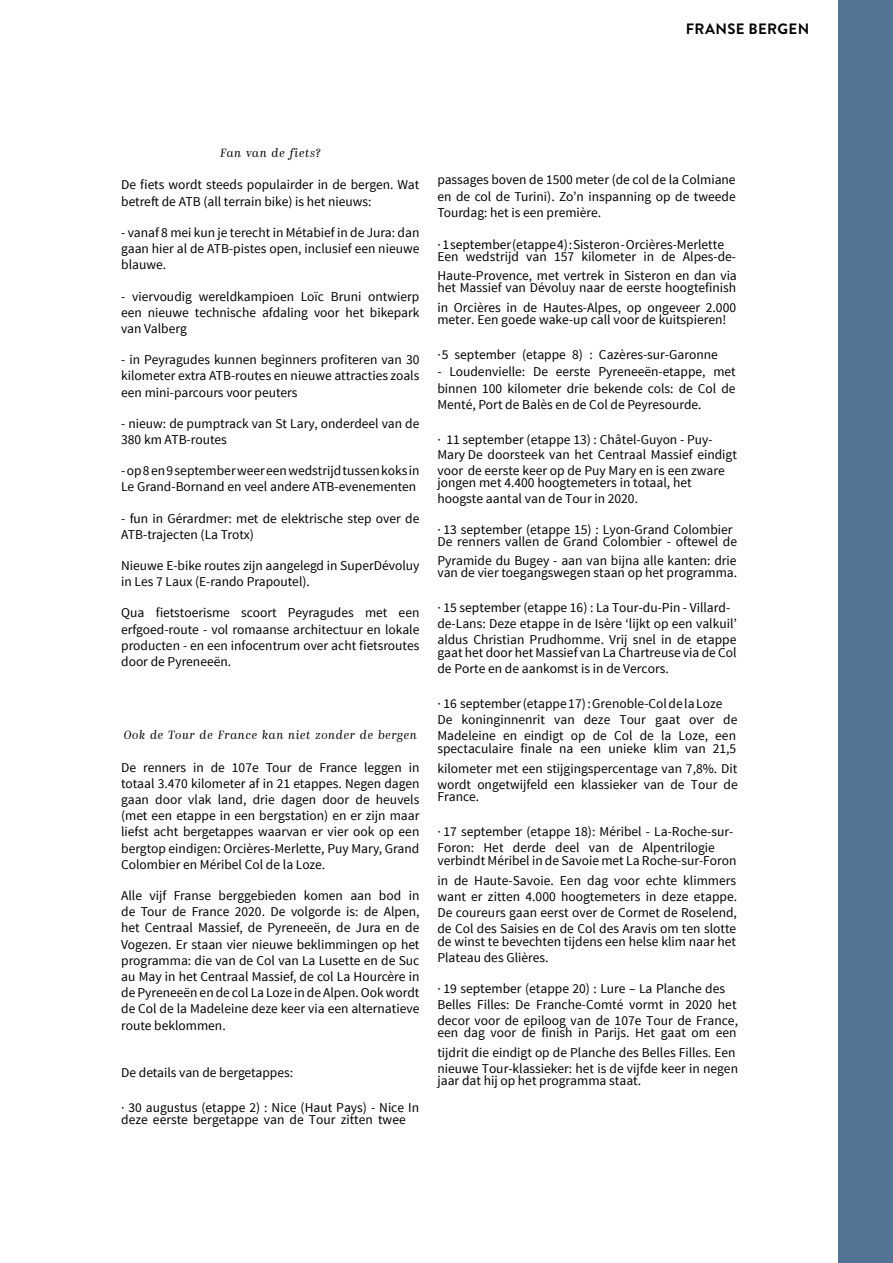
<style>
.page{position:relative;width:893px;height:1263px;background:#fff}
.page>*{position:absolute;margin:0;border:0;box-sizing:border-box;transform-origin:0 0}
.t1{font:700 15px "Brandon Grotesque";letter-spacing:.025em;color:#000}
.t2{font:13.5px/16.2px "Source Sans Pro";color:#000}
.t3{font:italic 300 12px "Kazimir";letter-spacing:.05em;color:#000}
</style>
<div class="page">
<div style="left:839px;top:0;width:54px;height:1263px;background:#547496"></div>
<p class="t1" style="left:686px;top:18px;width:125px">FRANSE BERGEN</p>
<p class="t3" style="left:220px;top:146px;width:102px">Fan van de fiets?</p>
<p class="t2" style="left:121px;top:177px;width:300px">De fiets wordt steeds populairder in de bergen. Wat betreft de ATB (all terrain bike) is het nieuws:</p>
<p class="t2" style="left:121px;top:225px;width:300px;text-align:justify">- vanaf 8 mei kun je terecht in Métabief in de Jura: dan gaan hier al de ATB-pistes open, inclusief een nieuwe blauwe.</p>
<p class="t2" style="left:121px;top:288px;width:300px;text-align:justify">- viervoudig wereldkampioen Loïc Bruni ontwierp een nieuwe technische afdaling voor het bikepark van Valberg</p>
<p class="t2" style="left:121px;top:352px;width:300px;text-align:justify">- in Peyragudes kunnen beginners profiteren van 30 kilometer extra ATB-routes en nieuwe attracties zoals een mini-parcours voor peuters</p>
<p class="t2" style="left:121px;top:415px;width:300px">- nieuw: de pumptrack van St Lary, onderdeel van de<br>380 km ATB-routes</p>
<p class="t2" style="left:121px;top:463px;width:300px">- op 8 en 9 september weer een wedstrijd tussen koks in<br>Le Grand-Bornand en veel andere ATB-evenementen</p>
<p class="t2" style="left:121px;top:510px;width:300px">- fun in Gérardmer: met de elektrische step over de<br>ATB-trajecten (La Trotx)</p>
<p class="t2" style="left:121px;top:558px;width:300px">Nieuwe E-bike routes zijn aangelegd in SuperDévoluy in Les 7 Laux (E-rando Prapoutel).</p>
<p class="t2" style="left:121px;top:605px;width:300px;text-align:justify">Qua fietstoerisme scoort Peyragudes met een erfgoed-route - vol romaanse architectuur en lokale producten - en een infocentrum over acht fietsroutes door de Pyreneeën.</p>
<p class="t3" style="left:124px;top:728px;width:295px">Ook de Tour de France kan niet zonder de bergen</p>
<p class="t2" style="left:121px;top:759px;width:300px;text-align:justify">De renners in de 107e Tour de France leggen in totaal 3.470 kilometer af in 21 etappes. Negen dagen gaan door vlak land, drie dagen door de heuvels (met een etappe in een bergstation) en er zijn maar liefst acht bergetappes waarvan er vier ook op een bergtop eindigen: Orcières-Merlette, Puy Mary, Grand Colombier en Méribel Col de la Loze.</p>
<p class="t2" style="left:121px;top:888px;width:300px;text-align:justify">Alle vijf Franse berggebieden komen aan bod in de Tour de France 2020. De volgorde is: de Alpen, het Centraal Massief, de Pyreneeën, de Jura en de Vogezen. Er staan vier nieuwe beklimmingen op het programma: die van de Col van La Lusette en de Suc au May in het Centraal Massief, de col La Hourcère in de Pyreneeën en de col La Loze in de Alpen. Ook wordt de Col de la Madeleine deze keer via een alternatieve route beklommen.</p>
<p class="t2" style="left:121px;top:1065px;width:173px">De details van de bergetappes:</p>
<p class="t2" style="left:121px;top:1101px;width:299px;line-height:12.5px">· 30 augustus (etappe 2) : Nice (Haut Pays) - Nice In deze eerste bergetappe van de Tour zitten twee</p>
<p class="t2" style="left:437px;top:172px;width:300px;text-align:justify">passages boven de 1500 meter (de col de la Colmiane en de col de Turini). Zo’n inspanning op de tweede Tourdag: het is een première.</p>
<p class="t2" style="left:437px;top:238px;width:300px;line-height:12.1px">· 1 september(etappe 4) : Sisteron - Orcières-Merlette<br>Een wedstrijd van 157 kilometer in de Alpes-de-</p>
<p class="t2" style="left:437px;top:270px;width:301px;line-height:12.1px">Haute-Provence, met vertrek in Sisteron en dan via het Massief van Dévoluy naar de eerste hoogtefinish</p>
<p class="t2" style="left:437px;top:301px;width:300px;line-height:12.1px">in Orcières in de Hautes-Alpes, op ongeveer 2.000 meter. Een goede wake-up call voor de kuitspieren!</p>
<p class="t2" style="left:437px;top:346px;width:282px">·5 september (etappe 8) : Cazères-sur-Garonne</p>
<p class="t2" style="left:437px;top:364px;width:300px;text-align:justify">- Loudenvielle: De eerste Pyreneeën-etappe, met binnen 100 kilometer drie bekende cols: de Col de Menté, Port de Balès en de Col de Peyresourde.</p>
<p class="t2" style="left:437px;top:432px;width:301px;line-height:15.8px">· 11 september (etappe 13) : Châtel-Guyon - Puy-<br>Mary De doorsteek van het Centraal Massief eindigt voor de eerste keer op de Puy Mary en is een zware</p>
<p class="t2" style="left:437px;top:475px;width:256px;line-height:15.8px">jongen met 4.400 hoogtemeters in totaal, het hoogste aantal van de Tour in 2020.</p>
<p class="t2" style="left:437px;top:524px;width:301px;line-height:11.9px">· 13 september (etappe 15) : Lyon-Grand Colombier<br>De renners vallen de Grand Colombier - oftewel de</p>
<p class="t2" style="left:437px;top:555px;width:301px;line-height:11.9px">Pyramide du Bugey - aan van bijna alle kanten: drie van de vier toegangswegen staan op het programma.</p>
<p class="t2" style="left:437px;top:599px;width:301px">· 15 september (etappe 16) : La Tour-du-Pin - Villard&shy;de-Lans: Deze etappe in de Isère ‘lijkt op een valkuil’ aldus Christian Prudhomme. Vrij snel in de etappe</p>
<p class="t2" style="left:437px;top:644px;width:301px">gaat het door het Massief van La Chartreuse via de Col de Porte en de aankomst is in de Vercors.</p>
<p class="t2" style="left:437px;top:695px;width:302px">· 16 september (etappe 17) : Grenoble-Col de la Loze<br>De koninginnenrit van deze Tour gaat over de<br>Madeleine en eindigt op de Col de la Loze, een</p>
<p class="t2" style="left:437px;top:738px;width:301px;line-height:20px">spectaculaire finale na een unieke klim van 21,5 kilometer met een stijgingspercentage van 7,8%. Dit</p>
<p class="t2" style="left:437px;top:778px;width:302px;line-height:12.5px">wordt ongetwijfeld een klassieker van de Tour de<br>France.</p>
<p class="t2" style="left:437px;top:824px;width:297px">· 17 september (etappe 18): Méribel - La-Roche-sur-<br>Foron: Het derde deel van de Alpentrilogie</p>
<p class="t2" style="left:437px;top:851px;width:301px;line-height:20px">verbindt Méribel in de Savoie met La Roche-sur-Foron in de Haute-Savoie. Een dag voor echte klimmers</p>
<p class="t2" style="left:437px;top:889px;width:301px;text-align:justify">want er zitten 4.000 hoogtemeters in deze etappe.<br>De coureurs gaan eerst over de Cormet de Roselend, de Col des Saisies en de Col des Aravis om ten slotte</p>
<p class="t2" style="left:437px;top:933px;width:300px">de winst te bevechten tijdens een helse klim naar het<br>Plateau des Glières.</p>
<p class="t2" style="left:437px;top:981px;width:302px">· 19 september (etappe 20) : Lure – La Planche des<br>Belles Filles: De Franche-Comté vormt in 2020 het decor voor de epiloog van de 107e Tour de France,</p>
<p class="t2" style="left:437px;top:1023px;width:301px;line-height:19.5px">een dag voor de finish in Parijs. Het gaat om een tijdrit die eindigt op de Planche des Belles Filles. Een</p>
<p class="t2" style="left:437px;top:1062px;width:302px;line-height:12.1px">nieuwe Tour-klassieker: het is de vijfde keer in negen jaar dat hij op het programma staat.</p>
</div>
